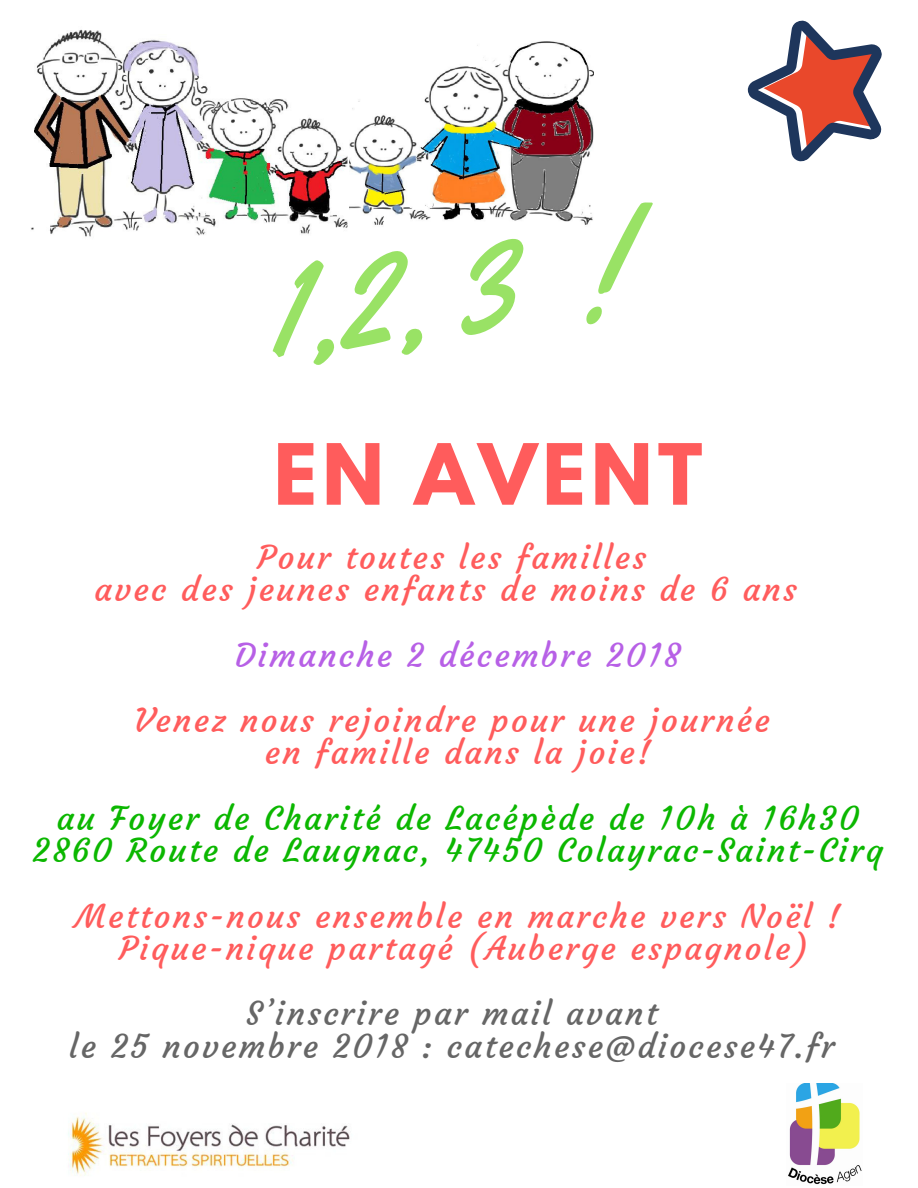
<style>
.page{position:relative;width:918px;height:1188px;background:#fff}
.page>*{position:absolute;margin:0;border:0;box-sizing:border-box;transform-origin:0 0}
.t1{font:149.4px "Yellowtail";color:#99e265}
.t2{font:700 74.7px "League Spartan";letter-spacing:.07em;color:#ff5c5c}
.t3{font:32.7px/32.7px "Courgette";letter-spacing:.07em;color:#ff5c5c;text-align:center}
.t4{font:32.7px/32.7px "Courgette";letter-spacing:.07em;color:#0bb700;text-align:center}
.t5{font:32.7px/32.7px "Courgette";letter-spacing:.07em;color:#666;text-align:center}
.t6{font:32.7px "Courgette";letter-spacing:.07em;color:#b760e6}
</style>
<div class="page">
<img style="left:68px;top:1113px;width:282px;height:63px">
<img style="left:788px;top:1083px;width:74px;height:102px">
<svg style="left:747px;top:20px;width:135px;height:142px"></svg>
<img style="left:31px;top:29px;width:319px;height:208px">
<img style="left:350px;top:41px;width:244px;height:184px">
<h1 class="t1" style="left:256px;top:213px;width:354px;rotate:-7deg">1,2, 3 !</h1>
<h2 class="t2" style="left:274px;top:437px;width:430px">EN AVENT</h2>
<p class="t3" style="left:94px;top:541px;width:704px">Pour toutes les familles<br>avec des jeunes enfants de moins de 6 ans</p>
<p class="t6" style="left:235px;top:635px;width:447px">Dimanche 2 décembre 2018</p>
<p class="t3" style="left:134px;top:704px;width:637px">Venez nous rejoindre pour une journée en famille dans la joie!</p>
<p class="t4" style="left:33px;top:802px;width:852px">au Foyer de Charité de Lacépède de 10h à 16h30<br>2860 Route de Laugnac, 47450 Colayrac-Saint-Cirq</p>
<p class="t3" style="left:75px;top:900px;width:767px">Mettons-nous ensemble en marche vers Noël !<br>Pique-nique partagé (Auberge espagnole)</p>
<p class="t5" style="left:69px;top:998px;width:767px">S’inscrire par mail avant<br>le 25 novembre 2018 : catechese@diocese47.fr</p>
</div>
